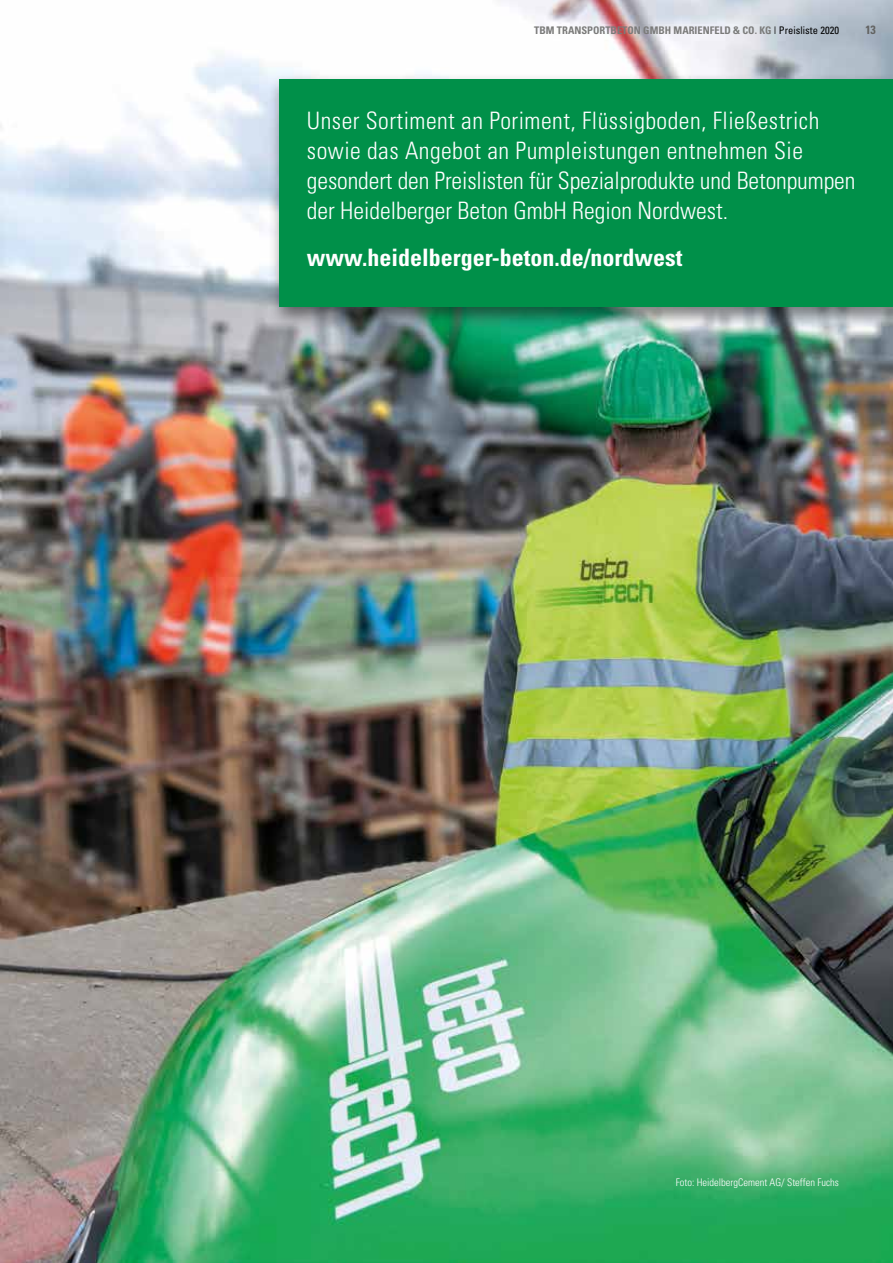
<style>
.page{position:relative;width:893px;height:1263px;background:#fff}
.page>*{position:absolute;margin:0;border:0;box-sizing:border-box;transform-origin:0 0}
.t1{font:300 condensed 24px/30px "Univers";color:#fff}
.t2{font:700 condensed 24px "Univers";color:#fff}
.t3{font:700 condensed 12px "Univers";color:#636362}
.t4{font:700 condensed 10.5px "Univers";color:#7b7b7a}
.t5{font:300 condensed 10.5px "Univers";color:#fff}
.s1{font-weight:400;color:#000}
</style>
<div class="page">
<img style="left:0;top:0;width:893px;height:1263px">
<div style="left:268px;top:73px;width:625px;height:256px;background:#000;opacity:.5"></div>
<div style="left:280px;top:79px;width:613px;height:228px;background:#009049"></div>
<p class="t4" style="left:534px;top:24px;width:306px">TBM TRANSPORTBETON GMBH MARIENFELD &amp; CO. KG <span class="s1">| Preisliste 2020</span></p>
<p class="t3" style="left:865px;top:22px;width:12px">13</p>
<p class="t1" style="left:307px;top:106px;width:550px">Unser Sortiment an Poriment, Flüssigboden, Fließestrich sowie das Angebot an Pumpleistungen entnehmen Sie gesondert den Preislisten für Spezialprodukte und Betonpumpen der Heidelberger Beton GmbH Region Nordwest.</p>
<p class="t2" style="left:307px;top:243px;width:377px">www.heidelberger-beton.de/nordwest</p>
<p class="t5" style="left:676px;top:1176px;width:165px">Foto: HeidelbergCement AG/ Steffen Fuchs</p>
</div>
